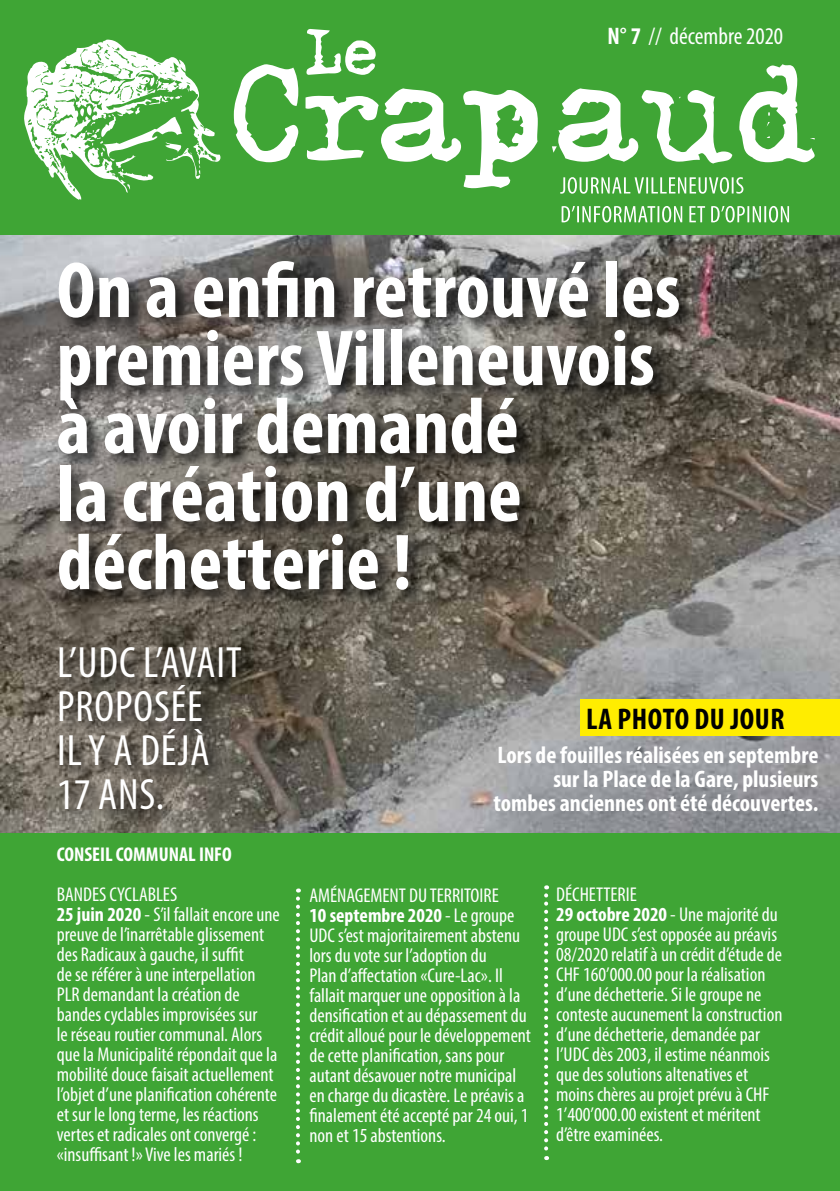
<style>
.page{position:relative;width:840px;height:1191px;background:#fff}
.page>*{position:absolute;margin:0;border:0;box-sizing:border-box;transform-origin:0 0}
.t1{font:700 condensed 80px/68px "Myriad Pro";color:#fff}
.t2{font:condensed 44px/44px "Myriad Pro";letter-spacing:.02em;color:#fff}
.t3{font:700 condensed 30px "Myriad Pro";letter-spacing:.02em;color:#000}
.t4{font:700 condensed 24px/24px "Myriad Pro";color:#fff;text-align:right}
.t5{font:condensed 24px "Myriad Pro";color:#fff}
.t6{font:condensed 20px/20px "Myriad Pro";color:#fff}
.t7{font:700 condensed 20px "Myriad Pro";color:#fff}
.s1{font-weight:700}
</style>
<div class="page">
<div style="left:0;top:0;width:839px;height:235px;background:#3fa535"></div>
<svg style="left:24px;top:39px;width:197px;height:161px"></svg>
<svg style="left:234px;top:64px;width:580px;height:124px"></svg>
<svg style="left:306px;top:29px;width:69px;height:46px"></svg>
<svg style="left:561px;top:206px;width:227px;height:16px"></svg>
<svg style="left:560px;top:177px;width:183px;height:17px"></svg>
<img style="left:0;top:235px;width:839px;height:598px">
<div style="left:0;top:833px;width:839px;height:358px;background:#3fa535"></div>
<div style="left:580px;top:699px;width:259px;height:37px;background:#ffed00"></div>
<svg style="left:296px;top:898px;width:4px;height:265px"></svg>
<svg style="left:544px;top:895px;width:4px;height:265px"></svg>
<div style="left:55px;top:258px;width:641px;height:570px;background:#000;opacity:.75"></div>
<p class="t5" style="left:607px;top:21px;width:177px"><span class="s1">N° 7</span> // décembre 2020</p>
<h1 class="t1" style="left:57px;top:255px;width:625px">On a enfin retrouvé les premiers Villeneuvois à avoir demandé<br>la création d’une déchetterie !</h1>
<h2 class="t2" style="left:57px;top:640px;width:186px">L’UDC L’AVAIT<br>PROPOSÉE<br>IL Y A DÉJÀ<br>17 ANS.</h2>
<h3 class="t3" style="left:586px;top:700px;width:200px">LA PHOTO DU JOUR</h3>
<p class="t4" style="left:493px;top:743px;width:326px">Lors de fouilles réalisées en septembre sur la Place de la Gare, plusieurs tombes anciennes ont été découvertes.</p>
<p class="t7" style="left:57px;top:842px;width:176px">CONSEIL COMMUNAL INFO</p>
<p class="t6" style="left:57px;top:884px;width:224px">BANDES CYCLABLES<br><span class="s1">25 juin 2020</span> - S’il fallait encore une preuve de l’inarrêtable glissement des Radicaux à gauche, il suffit<br>de se référer à une interpellation PLR demandant la création de bandes cyclables improvisées sur<br>le réseau routier communal. Alors que la Municipalité répondait que la mobilité douce faisait actuellement l’objet d’une planification cohérente et sur le long terme, les réactions vertes et radicales ont convergé : «insuffisant !» Vive les mariés !</p>
<p class="t6" style="left:309px;top:885px;width:223px">AMÉNAGEMENT DU TERRITOIRE<br><span class="s1">10 septembre 2020</span> - Le groupe<br>UDC s’est majoritairement abstenu lors du vote sur l’adoption du<br>Plan d’affectation «Cure-Lac». Il fallait marquer une opposition à la densification et au dépassement du crédit alloué pour le développement de cette planification, sans pour autant désavouer notre municipal en charge du dicastère. Le préavis a finalement été accepté par 24 oui, 1 non et 15 abstentions.</p>
<p class="t6" style="left:556px;top:884px;width:227px">DÉCHETTERIE<br><span class="s1">29 octobre 2020</span> - Une majorité du groupe UDC s’est opposée au préavis<br>08/2020 relatif à un crédit d’étude de<br>CHF 160’000.00 pour la réalisation d’une déchetterie. Si le groupe ne conteste aucunement la construction d’une déchetterie, demandée par l’UDC dès 2003, il estime néanmois que des solutions altenatives et moins chères au projet prévu à CHF<br>1’400’000.00 existent et méritent d’être examinées.</p>
</div>
